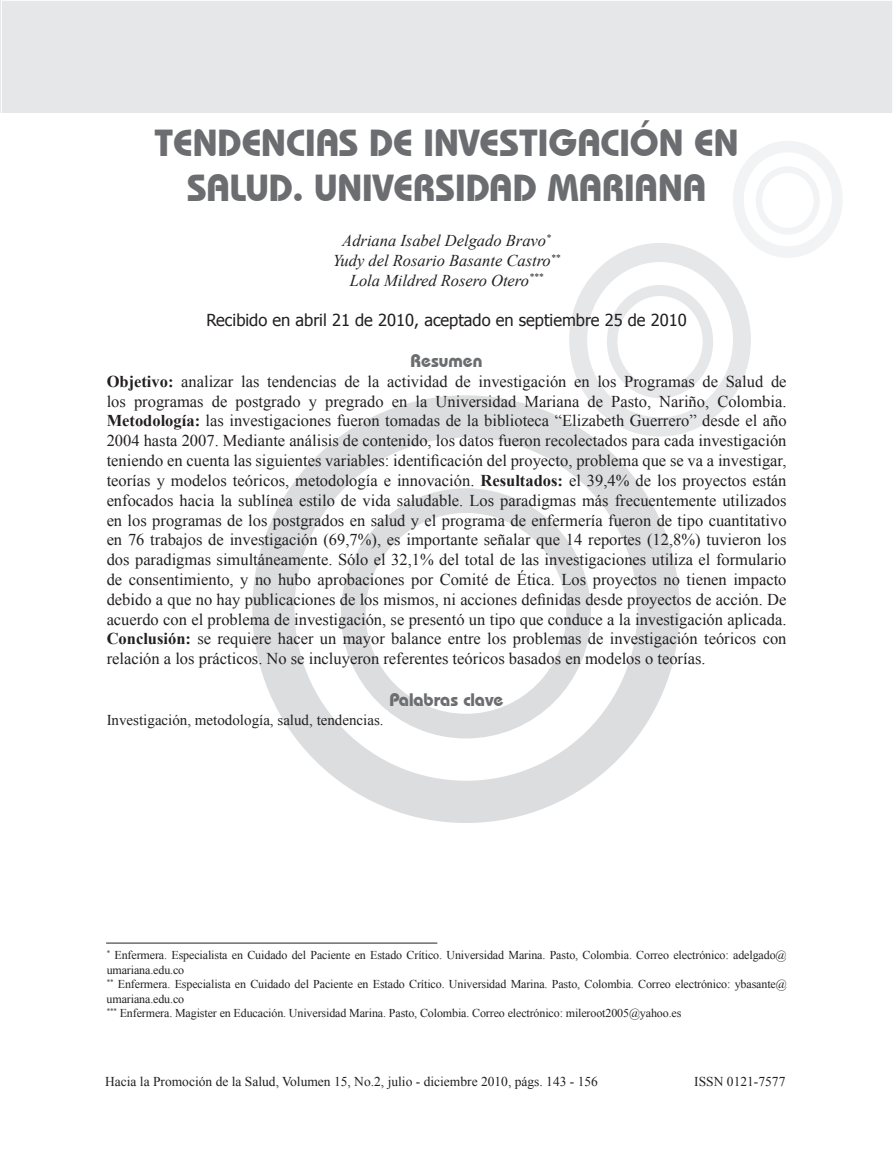
<style>
.page{position:relative;width:893px;height:1149px;background:#fff}
.page>*{position:absolute;margin:0;border:0;box-sizing:border-box;transform-origin:0 0}
.t1{font:700 37.5px/45px "Bauhaus IT Cby BT";color:#6c6d70;text-align:center}
.t2{font:700 18px "Bauhaus IT Cby BT";color:#6c6d70}
.t3{font:16.5px/19.8px "Times New Roman";color:#231f20;text-align:justify}
.t4{font:italic 16.5px/19.8px "Times New Roman";color:#231f20;text-align:center}
.t5{font:16.5px "Tahoma";color:#231f20}
.t6{font:15px "Times New Roman";color:#231f20}
.t7{font:13.5px "Times New Roman";color:#231f20}
.t8{font:12px/14.4px "Times New Roman";letter-spacing:-.01em;color:#231f20}
.s1{font-weight:700}
</style>
<div class="page">
<div style="left:0;top:0;width:893px;height:113px;background:#e6e7e9"></div>
<div style="left:569px;top:243px;width:182px;height:193px;background:#e6e7e9;border-radius:50%"></div>
<div style="left:587px;top:262px;width:146px;height:155px;background:#fff;border-radius:50%"></div>
<div style="left:607px;top:285px;width:106px;height:113px;background:#e6e7e9;border-radius:50%"></div>
<div style="left:617px;top:296px;width:86px;height:91px;background:#fff;border-radius:50%"></div>
<div style="left:252px;top:395px;width:428px;height:427px;background:#dcdddf;border-radius:50%"></div>
<div style="left:295px;top:437px;width:342px;height:343px;background:#fff;border-radius:50%"></div>
<div style="left:341px;top:488px;width:250px;height:250px;background:#dcdddf;border-radius:50%"></div>
<div style="left:366px;top:513px;width:200px;height:200px;background:#fff;border-radius:50%"></div>
<div style="left:733px;top:141px;width:110px;height:117px;background:#f2f3f4;border-radius:50%"></div>
<div style="left:744px;top:152px;width:88px;height:94px;background:#fff;border-radius:50%"></div>
<div style="left:756px;top:166px;width:64px;height:69px;background:#f2f3f4;border-radius:50%"></div>
<div style="left:762px;top:173px;width:52px;height:55px;background:#fff;border-radius:50%"></div>
<hr style="left:106px;top:942px;width:331px;height:1px;background:#6c6d70">
<h1 class="t1" style="left:155px;top:120px;width:586px">TENDENCIAS DE INVESTIGACIÓN EN<br>SALUD. UNIVERSIDAD MARIANA</h1>
<p class="t4" style="left:333px;top:230px;width:229px">Adriana Isabel Delgado Bravo<sup>*<br></sup>Yudy del Rosario Basante Castro<sup>**<br></sup>Lola Mildred Rosero Otero<sup>***</sup></p>
<p class="t5" style="left:206px;top:308px;width:482px">Recibido en abril 21 de 2010, aceptado en septiembre 25 de 2010</p>
<p class="t2" style="left:411px;top:349px;width:73px">Resumen</p>
<p class="t3" style="left:107px;top:371px;width:681px"><span class="s1">Objetivo:</span> analizar las tendencias de la actividad de investigación en los Programas de Salud de los programas de postgrado y pregrado en la Universidad Mariana de Pasto, Nariño, Colombia.<br><span class="s1">Metodología:</span> las investigaciones fueron tomadas de la biblioteca “Elizabeth Guerrero” desde el año 2004 hasta 2007. Mediante análisis de contenido, los datos fueron recolectados para cada investigación teniendo en cuenta las siguientes variables: identificación del proyecto, problema que se va a investigar, teorías y modelos teóricos, metodología e innovación. <span class="s1">Resultados:</span> el 39,4% de los proyectos están enfocados hacia la sublínea estilo de vida saludable. Los paradigmas más frecuentemente utilizados en los programas de los postgrados en salud y el programa de enfermería fueron de tipo cuantitativo en 76 trabajos de investigación (69,7%), es importante señalar que 14 reportes (12,8%) tuvieron los dos paradigmas simultáneamente. Sólo el 32,1% del total de las investigaciones utiliza el formulario de consentimiento, y no hubo aprobaciones por Comité de Ética. Los proyectos no tienen impacto debido a que no hay publicaciones de los mismos, ni acciones definidas desde proyectos de acción. De acuerdo con el problema de investigación, se presentó un tipo que conduce a la investigación aplicada.<br><span class="s1">Conclusión:</span> se requiere hacer un mayor balance entre los problemas de investigación teóricos con relación a los prácticos. No se incluyeron referentes teóricos basados en modelos o teorías.</p>
<p class="t2" style="left:390px;top:688px;width:116px">Palabras clave</p>
<p class="t6" style="left:107px;top:710px;width:279px">Investigación, metodología, salud, tendencias.</p>
<p class="t8" style="left:107px;top:947px;width:682px"><sup>*</sup> Enfermera. Especialista en Cuidado del Paciente en Estado Crítico. Universidad Marina. Pasto, Colombia. Correo electrónico: adelgado@ umariana.edu.co<br><sup>**</sup> Enfermera. Especialista en Cuidado del Paciente en Estado Crítico. Universidad Marina. Pasto, Colombia. Correo electrónico: ybasante@ umariana.edu.co<br><sup>***</sup> Enfermera. Magister en Educación. Universidad Marina. Pasto, Colombia. Correo electrónico: mileroot2005@yahoo.es</p>
<p class="t7" style="left:105px;top:1072px;width:494px">Hacia la Promoción de la Salud, Volumen 15, No.2, julio - diciembre 2010, págs. 143 - 156</p>
<p class="t7" style="left:694px;top:1072px;width:93px">ISSN 0121-7577</p>
</div>
